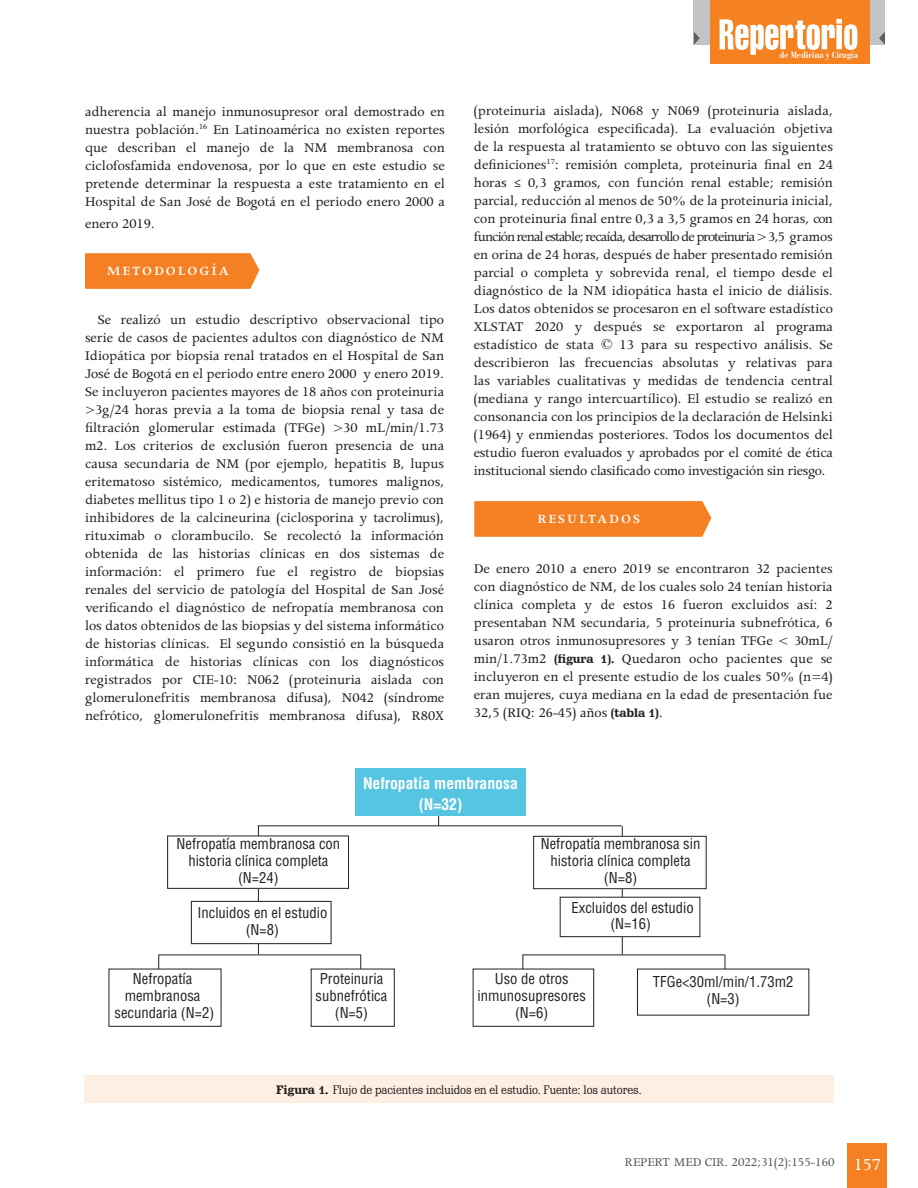
<style>
.page{position:relative;width:918px;height:1188px;background:#fff}
.page>*{position:absolute;margin:0;border:0;box-sizing:border-box;transform-origin:0 0}
.t1{font:700 condensed 15.75px/21px "Helvetica LT Std";color:#fff;text-align:center}
.t2{font:15px/18px "Apollo MT Std";color:#231f20;text-align:justify}
.t3{font:condensed 14.7px/16.8px "Helvetica LT Std";color:#231f20;text-align:center}
.t4{font:600 14.25px "Apollo MT Std";letter-spacing:.14em;color:#fff}
.t5{font:13.5px "Apollo MT Std";color:#57585a}
.t6{font:12px "Schadow BT";letter-spacing:-.01em;color:#231f20}
.t7{font:700 condensed 9px "Bauer Bodoni Std";color:#fff}
.s1{font-family:"Schadow BT";font-weight:700;font-size:12px}
.s2{font-weight:700}
.s3{font-size:19.05px;color:#fff}
</style>
<div class="page">
<div style="left:848px;top:1143px;width:39px;height:45px;background:#f58023"></div>
<div style="left:693px;top:0;width:192px;height:45px;background:#c2c3c6"></div>
<div style="left:710px;top:0;width:160px;height:64px;background:#f58220"></div>
<svg style="left:720px;top:19px;width:137px;height:36px"></svg>
<svg style="left:694px;top:32px;width:6px;height:13px"></svg>
<svg style="left:879px;top:32px;width:6px;height:13px"></svg>
<svg style="left:85px;top:253px;width:174px;height:36px;background:#f5842a"></svg>
<svg style="left:474px;top:501px;width:237px;height:36px;background:#f58329"></svg>
<div style="left:84px;top:1076px;width:750px;height:27px;background:#feefe2"></div>
<hr style="left:622px;top:826px;width:1px;height:128px;background:#231f20">
<div style="left:534px;top:836px;width:172px;height:53px;border:1px solid #231f20"></div>
<hr style="left:258px;top:826px;width:1px;height:128px;background:#231f20">
<div style="left:168px;top:836px;width:181px;height:52px;background:#fff"></div>
<div style="left:191px;top:901px;width:140px;height:43px;border:1px solid #231f20"></div>
<div style="left:560px;top:897px;width:140px;height:40px;background:#fff"></div>
<div style="left:560px;top:897px;width:140px;height:40px;border:1px solid #231f20"></div>
<hr style="left:438px;top:788px;width:1px;height:38px;background:#231f20">
<div style="left:355px;top:768px;width:170px;height:48px;background:#56c5e2"></div>
<hr style="left:258px;top:826px;width:364px;height:1px;background:#231f20">
<hr style="left:159px;top:955px;width:202px;height:1px;background:#231f20">
<svg style="left:158px;top:955px;width:1px;height:14px"></svg>
<hr style="left:523px;top:955px;width:202px;height:1px;background:#231f20">
<svg style="left:523px;top:955px;width:1px;height:14px"></svg>
<svg style="left:725px;top:955px;width:1px;height:14px"></svg>
<svg style="left:361px;top:955px;width:1px;height:14px"></svg>
<p class="t2" style="left:85px;top:104px;width:361px">adherencia al manejo inmunosupresor oral demostrado en nuestra población.<sup>16</sup> En Latinoamérica no existen reportes que describan el manejo de la NM membranosa con ciclofosfamida endovenosa, por lo que en este estudio se pretende determinar la respuesta a este tratamiento en el Hospital de San José de Bogotá en el periodo enero 2000 a</p>
<p class="t2" style="left:85px;top:215px;width:72px">enero 2019.</p>
<p class="t4" style="left:107px;top:263px;width:124px">METODOLOGÍA</p>
<p class="t2" style="left:85px;top:312px;width:361px;text-indent:13px">Se realizó un estudio descriptivo observacional tipo serie de casos de pacientes adultos con diagnóstico de NM Idiopática por biopsia renal tratados en el Hospital de San José de Bogotá en el periodo entre enero 2000 y enero 2019.<br>Se incluyeron pacientes mayores de 18 años con proteinuria &gt;3g/24 horas previa a la toma de biopsia renal y tasa de filtración glomerular estimada (TFGe) &gt;30 mL/min/1.73 m2. Los criterios de exclusión fueron presencia de una causa secundaria de NM (por ejemplo, hepatitis B, lupus eritematoso sistémico, medicamentos, tumores malignos, diabetes mellitus tipo 1 o 2) e historia de manejo previo con inhibidores de la calcineurina (ciclosporina y tacrolimus), rituximab o clorambucilo. Se recolectó la información obtenida de las historias clínicas en dos sistemas de información: el primero fue el registro de biopsias renales del servicio de patología del Hospital de San José verificando el diagnóstico de nefropatía membranosa con los datos obtenidos de las biopsias y del sistema informático de historias clínicas. El segundo consistió en la búsqueda informática de historias clínicas con los diagnósticos registrados por CIE-10: N062 (proteinuria aislada con glomerulonefritis membranosa difusa), N042 (síndrome nefrótico, glomerulonefritis membranosa difusa), R80X</p>
<p class="t7" style="left:780px;top:50px;width:80px">de Medicina y Cirugía</p>
<p class="t2" style="left:474px;top:102px;width:361px">(proteinuria aislada), N068 y N069 (proteinuria aislada, lesión morfológica especificada). La evaluación objetiva de la respuesta al tratamiento se obtuvo con las siguientes definiciones<sup>17</sup>: remisión completa, proteinuria final en 24 horas ≤ 0,3 gramos, con función renal estable; remisión parcial, reducción al menos de 50% de la proteinuria inicial, con proteinuria final entre 0,3 a 3,5 gramos en 24 horas, con función renal estable; recaída, desarrollo de proteinuria &gt; 3,5 gramos en orina de 24 horas, después de haber presentado remisión parcial o completa y sobrevida renal, el tiempo desde el diagnóstico de la NM idiopática hasta el inicio de diálisis.<br>Los datos obtenidos se procesaron en el software estadístico XLSTAT 2020 y después se exportaron al programa estadístico de stata © 13 para su respectivo análisis. Se describieron las frecuencias absolutas y relativas para las variables cualitativas y medidas de tendencia central (mediana y rango intercuartílico). El estudio se realizó en consonancia con los principios de la declaración de Helsinki (1964) y enmiendas posteriores. Todos los documentos del estudio fueron evaluados y aprobados por el comité de ética institucional siendo clasificado como investigación sin riesgo.</p>
<p class="t4" style="left:537px;top:511px;width:104px">RESULTADOS</p>
<p class="t2" style="left:474px;top:561px;width:360px">De enero 2010 a enero 2019 se encontraron 32 pacientes con diagnóstico de NM, de los cuales solo 24 tenían historia clínica completa y de estos 16 fueron excluidos así: 2 presentaban NM secundaria, 5 proteinuria subnefrótica, 6 usaron otros inmunosupresores y 3 tenían TFGe &lt; 30mL/ min/1.73m2 <span class="s1">(figura 1).</span> Quedaron ocho pacientes que se incluyeron en el presente estudio de los cuales 50% (n=4) eran mujeres, cuya mediana en la edad de presentación fue 32,5 (RIQ: 26-45) años <span class="s1">(tabla 1)</span>.</p>
<p class="t1" style="left:363px;top:772px;width:156px">Nefropatía membranosa (N=32)</p>
<p class="t3" style="left:177px;top:836px;width:165px">Nefropatía membranosa con historia clínica completa (N=24)</p>
<p class="t3" style="left:541px;top:836px;width:161px">Nefropatía membranosa sin historia clínica completa (N=8)</p>
<p class="t3" style="left:197px;top:904px;width:131px">Incluidos en el estudio (N=8)</p>
<p class="t3" style="left:572px;top:899px;width:124px">Excluidos del estudio (N=16)</p>
<p class="t3" style="left:115px;top:970px;width:101px">Nefropatía membranosa secundaria (N=2)</p>
<p class="t3" style="left:316px;top:971px;width:73px">Proteinuria subnefrótica (N=5)</p>
<p class="t3" style="left:478px;top:970px;width:110px">Uso de otros inmunosupresores (N=6)</p>
<p class="t3" style="left:653px;top:974px;width:142px">TFGe&lt;30ml/min/1.73m2 (N=3)</p>
<p class="t6" style="left:276px;top:1082px;width:367px"><span class="s2">Figura 1.</span> Flujo de pacientes incluidos en el estudio. Fuente: los autores.</p>
<p class="t5" style="left:625px;top:1155px;width:258px">REPERT MED CIR. 2022;31(2):155-160 <span class="s3">157</span></p>
</div>
